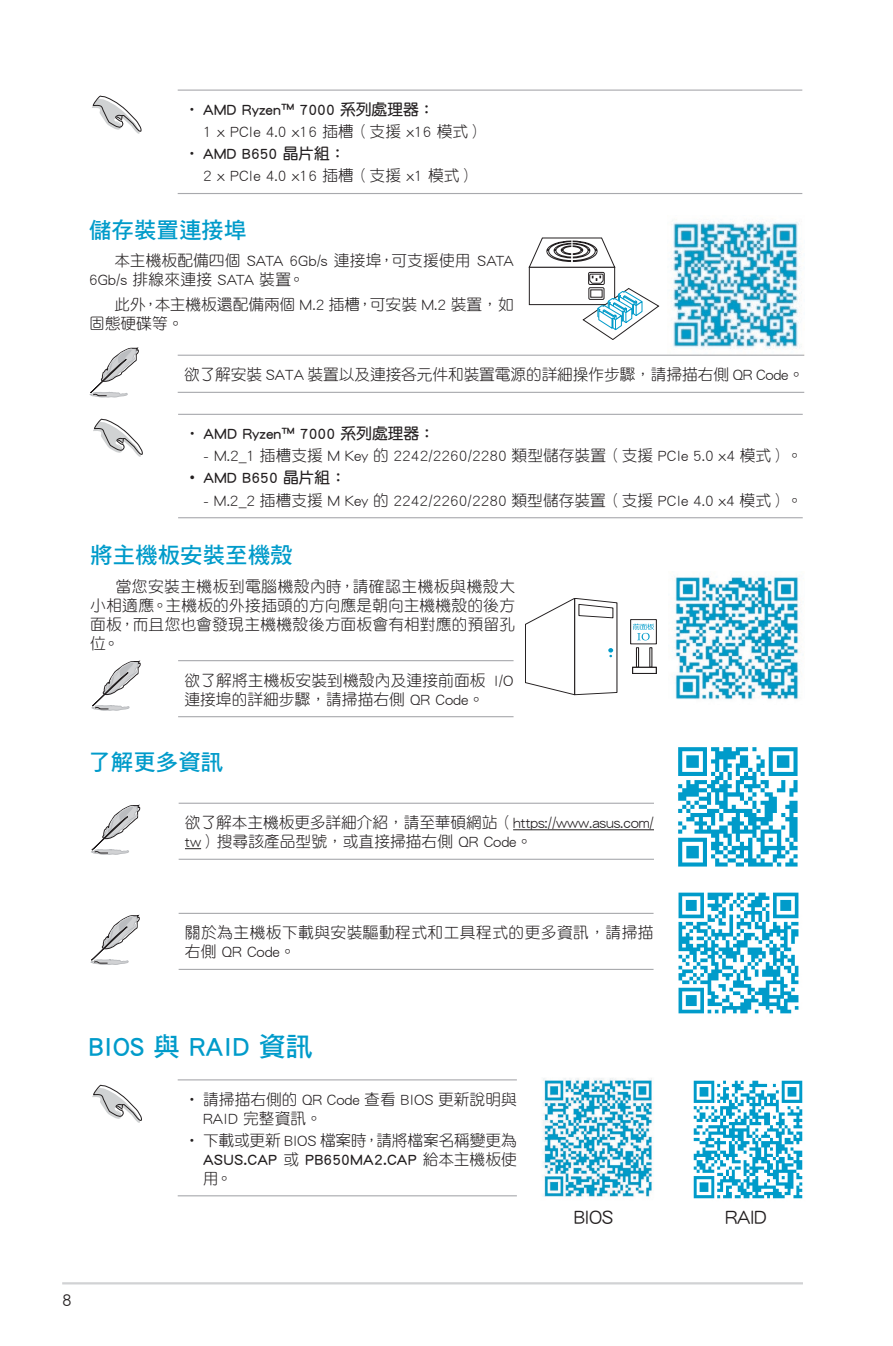
<style>
.page{position:relative;width:893px;height:1346px;background:#fff}
.page>*{position:absolute;margin:0;border:0;box-sizing:border-box;transform-origin:0 0}
.t1{font:27px "DF Hei Std W7";color:#009bca}
.t2{font:22.5px "DF Hei Std W7";color:#009bca}
.t3{font:18px "DF Yuan GB5 Std W5";color:#231f20}
.t4{font:15.75px/18.9px "DF Yuan Std W3";color:#231f20}
.t5{font:15.75px "DF Yuan Std W7";color:#231f20}
.t6{font:15.75px/18.9px "DF Yuan Std W3";letter-spacing:.025em;color:#231f20}
.t7{font:15.75px "DF Yuan GB5 Std W5";color:#231f20}
.s1{font-family:"DF Yuan Std W3"}
</style>
<div class="page">
<hr style="left:62px;top:1282px;width:741px;height:2px;background:#d1d2d4">
<hr style="left:178px;top:1079px;width:339px;height:1px;background:#a8a9ad">
<hr style="left:178px;top:1195px;width:339px;height:1px;background:#a8a9ad">
<svg style="left:92px;top:1085px;width:50px;height:38px"></svg>
<img style="left:693px;top:1080px;width:110px;height:119px">
<img style="left:542px;top:1078px;width:110px;height:119px">
<hr style="left:178px;top:660px;width:336px;height:1px;background:#a8a9ad">
<hr style="left:178px;top:716px;width:336px;height:1px;background:#a8a9ad">
<svg style="left:525px;top:598px;width:93px;height:97px"></svg>
<div style="left:636px;top:647px;width:3px;height:20px;border:1px solid #231f20"></div>
<div style="left:630px;top:619px;width:27px;height:25px;border:1px solid #231f20"></div>
<svg style="left:633px;top:623px;width:21px;height:17px"></svg>
<div style="left:632px;top:667px;width:25px;height:7px;border:1px solid #231f20"></div>
<svg style="left:91px;top:660px;width:50px;height:51px"></svg>
<img style="left:675px;top:576px;width:125px;height:124px">
<img style="left:678px;top:747px;width:120px;height:120px">
<svg style="left:529px;top:238px;width:130px;height:102px"></svg>
<img style="left:668px;top:221px;width:136px;height:134px">
<hr style="left:178px;top:355px;width:626px;height:1px;background:#a8a9ad">
<hr style="left:178px;top:392px;width:626px;height:1px;background:#a8a9ad">
<svg style="left:89px;top:347px;width:50px;height:51px"></svg>
<svg style="left:91px;top:804px;width:49px;height:51px"></svg>
<hr style="left:179px;top:803px;width:475px;height:1px;background:#a8a9ad">
<hr style="left:513px;top:829px;width:141px;height:1px;background:#231f20">
<hr style="left:179px;top:859px;width:475px;height:1px;background:#a8a9ad">
<svg style="left:185px;top:848px;width:16px;height:1px"></svg>
<hr style="left:178px;top:414px;width:625px;height:1px;background:#a8a9ad">
<hr style="left:178px;top:517px;width:625px;height:1px;background:#a8a9ad">
<svg style="left:93px;top:419px;width:50px;height:38px"></svg>
<hr style="left:178px;top:90px;width:624px;height:1px;background:#a8a9ad">
<hr style="left:178px;top:193px;width:624px;height:1px;background:#a8a9ad">
<svg style="left:92px;top:96px;width:50px;height:38px"></svg>
<svg style="left:90px;top:914px;width:50px;height:51px"></svg>
<hr style="left:179px;top:913px;width:474px;height:1px;background:#a8a9ad">
<hr style="left:179px;top:969px;width:474px;height:1px;background:#a8a9ad">
<img style="left:678px;top:892px;width:121px;height:122px">
<p class="t5" style="left:184px;top:101px;width:252px"><span class="s1">•</span> AMD Ryzen™ 7000 系列處理器：</p>
<p class="t4" style="left:203px;top:122px;width:282px">1 x PCIe 4.0 x16 插槽（支援 x16 模式）</p>
<p class="t5" style="left:184px;top:145px;width:163px"><span class="s1">•</span> AMD B650 晶片組：</p>
<p class="t4" style="left:203px;top:166px;width:274px">2 x PCIe 4.0 x16 插槽（支援 x1 模式）</p>
<h2 class="t2" style="left:89px;top:218px;width:159px">儲存裝置連接埠</h2>
<p class="t4" style="left:89px;top:251px;width:426px;text-indent:25px">本主機板配備四個 SATA 6Gb/s 連接埠，可支援使用 SATA<br>6Gb/s 排線來連接 SATA 裝置。</p>
<p class="t4" style="left:89px;top:295px;width:426px;text-indent:25px">此外，本主機板還配備兩個 M.2 插槽，可安裝 M.2 裝置，如固態硬碟等。</p>
<p class="t4" style="left:184px;top:365px;width:622px">欲了解安裝 SATA 裝置以及連接各元件和裝置電源的詳細操作步驟，請掃描右側 QR Code。</p>
<p class="t5" style="left:184px;top:425px;width:252px"><span class="s1">•</span> AMD Ryzen™ 7000 系列處理器：</p>
<p class="t4" style="left:204px;top:446px;width:601px">- M.2_1 插槽支援 M Key 的 2242/2260/2280 類型儲存裝置（支援 PCIe 5.0 x4 模式）。</p>
<p class="t5" style="left:184px;top:469px;width:163px">• AMD B650 晶片組：</p>
<p class="t4" style="left:203px;top:490px;width:601px">- M.2_2 插槽支援 M Key 的 2242/2260/2280 類型儲存裝置（支援 PCIe 4.0 x4 模式）。</p>
<h2 class="t2" style="left:90px;top:543px;width:204px">將主機板安裝至機殼</h2>
<p class="t4" style="left:90px;top:576px;width:426px;text-align:justify;text-indent:26px">當您安裝主機板到電腦機殼內時，請確認主機板與機殼大小相適應。主機板的外接插頭的方向應是朝向主機機殼的後方面板，而且您也會發現主機機殼後方面板會有相對應的預留孔位。</p>
<p class="t4" style="left:184px;top:670px;width:331px">欲了解將主機板安裝到機殼內及連接前面板 I/O連接埠的詳細步驟，請掃描右側 QR Code。</p>
<h2 class="t2" style="left:88px;top:749px;width:136px">了解更多資訊</h2>
<p class="t4" style="left:185px;top:813px;width:470px">欲了解本主機板更多詳細介紹，請至華碩網站（https://www.asus.com/ tw）搜尋該產品型號，或直接掃描右側 QR Code。</p>
<p class="t6" style="left:185px;top:923px;width:470px">關於為主機板下載與安裝驅動程式和工具程式的更多資訊，請掃描右側 QR Code。</p>
<h1 class="t1" style="left:88px;top:1031px;width:226px">BIOS 與 RAID 資訊</h1>
<p class="t4" style="left:203px;top:1089px;width:315px;text-indent:-19px">• 請掃描右側的 QR Code 查看 BIOS 更新說明與<br>RAID 完整資訊。</p>
<p class="t4" style="left:184px;top:1130px;width:334px">• 下載或更新 BIOS 檔案時，請將檔案名稱變更為</p>
<p class="t5" style="left:203px;top:1150px;width:315px">ASUS.CAP <span class="s1">或</span> PB650MA2.CAP <span class="s1">給本主機板使</span></p>
<p class="t4" style="left:203px;top:1168px;width:31px">用。</p>
<p class="t7" style="left:62px;top:1292px;width:11px">8</p>
<p class="t3" style="left:574px;top:1208px;width:41px">BIOS</p>
<p class="t3" style="left:725px;top:1208px;width:43px">RAID</p>
</div>
